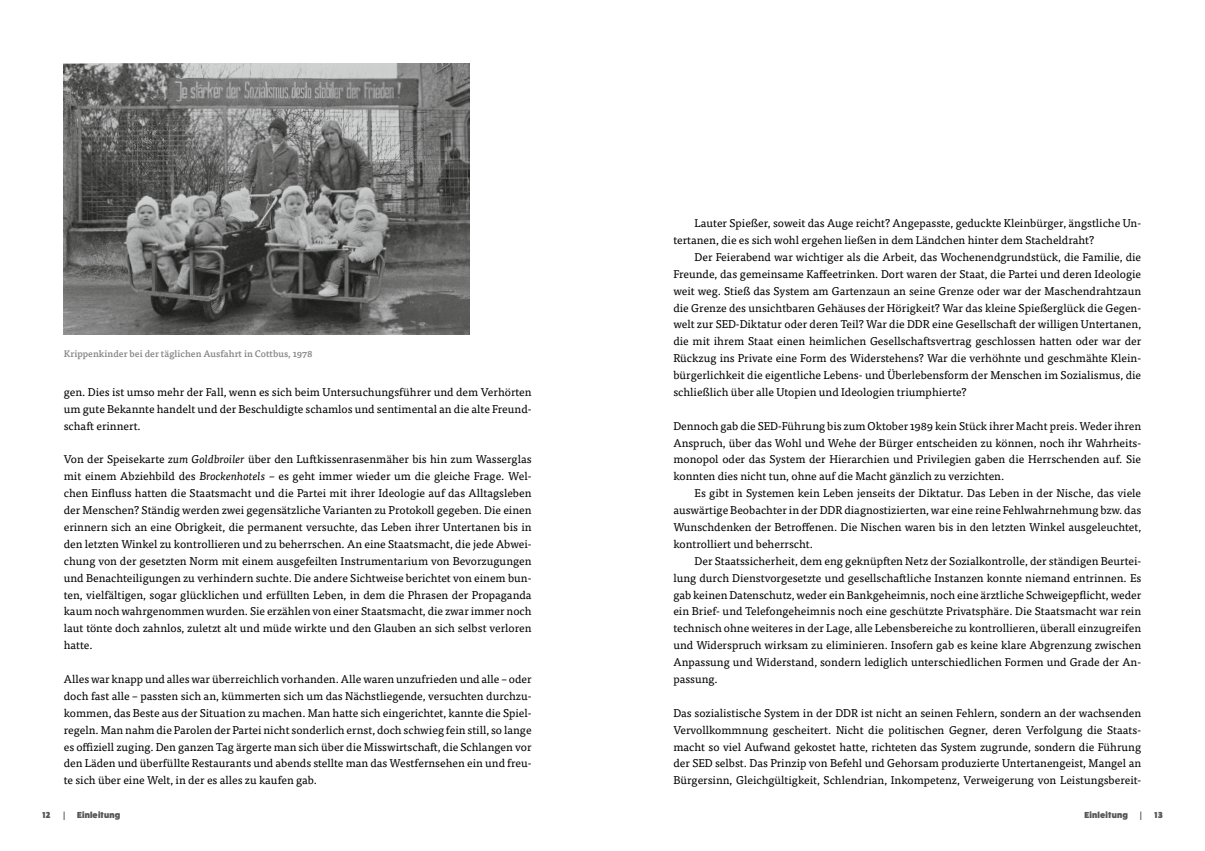
<style>
.page{position:relative;width:1205px;height:851px;background:#fff}
.page>*{position:absolute;margin:0;border:0;box-sizing:border-box;transform-origin:0 0}
.t1{font:11.25px/16.9px "Tisa Pro";color:#000;text-align:justify}
.t2{font:500 9.38px "Tisa Pro";color:#868786}
.t3{font:800 8.75px "Fat Frank";letter-spacing:.02em;color:#565655}
.s1{font-style:italic}
</style>
<div class="page">
<img style="left:64px;top:64px;width:406px;height:270px">
<p class="t2" style="left:64px;top:346px;width:250px">Krippenkinder bei der täglichen Ausfahrt in Cottbus, 1978</p>
<p class="t1" style="left:64px;top:383px;width:469px">gen. Dies ist umso mehr der Fall, wenn es sich beim Untersuchungsführer und dem Verhörten um gute Bekannte handelt und der Beschuldigte schamlos und sentimental an die alte Freund&shy;schaft erinnert.</p>
<p class="t1" style="left:64px;top:450px;width:469px">Von der Speisekarte <span class="s1">zum Goldbroiler</span> über den Luftkissenrasenmäher bis hin zum Wasserglas mit einem Abziehbild des <span class="s1">Brockenhotels</span> – es geht immer wieder um die gleiche Frage. Wel&shy;chen Einfluss hatten die Staatsmacht und die Partei mit ihrer Ideologie auf das Alltagsleben der Menschen? Ständig werden zwei gegensätzliche Varianten zu Protokoll gegeben. Die einen erinnern sich an eine Obrigkeit, die permanent versuchte, das Leben ihrer Untertanen bis in den letzten Winkel zu kontrollieren und zu beherrschen. An eine Staatsmacht, die jede Abwei&shy;chung von der gesetzten Norm mit einem ausgefeilten Instrumentarium von Bevorzugungen und Benachteiligungen zu verhindern suchte. Die andere Sichtweise berichtet von einem bun&shy;ten, vielfältigen, sogar glücklichen und erfüllten Leben, in dem die Phrasen der Propaganda kaum noch wahrgenommen wurden. Sie erzählen von einer Staatsmacht, die zwar immer noch laut tönte doch zahnlos, zuletzt alt und müde wirkte und den Glauben an sich selbst verloren hatte.</p>
<p class="t1" style="left:64px;top:669px;width:469px">Alles war knapp und alles war überreichlich vorhanden. Alle waren unzufrieden und alle – oder doch fast alle – passten sich an, kümmerten sich um das Nächstliegende, versuchten durchzu&shy;kommen, das Beste aus der Situation zu machen. Man hatte sich eingerichtet, kannte die Spiel&shy;regeln. Man nahm die Parolen der Partei nicht sonderlich ernst, doch schwieg fein still, so lange es offiziell zuging. Den ganzen Tag ärgerte man sich über die Misswirtschaft, die Schlangen vor den Läden und überfüllte Restaurants und abends stellte man das Westfernsehen ein und freu&shy;te sich über eine Welt, in der es alles zu kaufen gab.</p>
<p class="t1" style="left:673px;top:214px;width:469px;text-indent:21px">Lauter Spießer, soweit das Auge reicht? Angepasste, geduckte Kleinbürger, ängstliche Un&shy;tertanen, die es sich wohl ergehen ließen in dem Ländchen hinter dem Stacheldraht?</p>
<p class="t1" style="left:673px;top:248px;width:469px;text-indent:21px">Der Feierabend war wichtiger als die Arbeit, das Wochenendgrundstück, die Familie, die Freunde, das gemeinsame Kaffeetrinken. Dort waren der Staat, die Partei und deren Ideologie weit weg. Stieß das System am Gartenzaun an seine Grenze oder war der Maschendrahtzaun die Grenze des unsichtbaren Gehäuses der Hörigkeit? War das kleine Spießerglück die Gegen&shy;welt zur SED-Diktatur oder deren Teil? War die DDR eine Gesellschaft der willigen Untertanen, die mit ihrem Staat einen heimlichen Gesellschaftsvertrag geschlossen hatten oder war der Rückzug ins Private eine Form des Widerstehens? War die verhöhnte und geschmähte Klein&shy;bürgerlichkeit die eigentliche Lebens- und Überlebensform der Menschen im Sozialismus, die schließlich über alle Utopien und Ideologien triumphierte?</p>
<p class="t1" style="left:673px;top:416px;width:469px">Dennoch gab die SED-Führung bis zum Oktober 1989 kein Stück ihrer Macht preis. Weder ihren Anspruch, über das Wohl und Wehe der Bürger entscheiden zu können, noch ihr Wahrheits&shy;monopol oder das System der Hierarchien und Privilegien gaben die Herrschenden auf. Sie konnten dies nicht tun, ohne auf die Macht gänzlich zu verzichten.</p>
<p class="t1" style="left:673px;top:484px;width:469px;text-indent:21px">Es gibt in Systemen kein Leben jenseits der Diktatur. Das Leben in der Nische, das viele auswärtige Beobachter in der DDR diagnostizierten, war eine reine Fehlwahrnehmung bzw. das Wunschdenken der Betroffenen. Die Nischen waren bis in den letzten Winkel ausgeleuchtet, kontrolliert und beherrscht.</p>
<p class="t1" style="left:673px;top:551px;width:469px;text-indent:21px">Der Staatssicherheit, dem eng geknüpften Netz der Sozialkontrolle, der ständigen Beurtei&shy;lung durch Dienstvorgesetzte und gesellschaftliche Instanzen konnte niemand entrinnen. Es gab keinen Datenschutz, weder ein Bankgeheimnis, noch eine ärztliche Schweigepflicht, weder ein Brief- und Telefongeheimnis noch eine geschützte Privatsphäre. Die Staatsmacht war rein technisch ohne weiteres in der Lage, alle Lebensbereiche zu kontrollieren, überall einzugreifen und Widerspruch wirksam zu eliminieren. Insofern gab es keine klare Abgrenzung zwischen Anpassung und Widerstand, sondern lediglich unterschiedlichen Formen und Grade der An&shy;passung.</p>
<p class="t1" style="left:673px;top:703px;width:469px">Das sozialistische System in der DDR ist nicht an seinen Fehlern, sondern an der wachsenden Vervollkommnung gescheitert. Nicht die politischen Gegner, deren Verfolgung die Staats&shy;macht so viel Aufwand gekostet hatte, richteten das System zugrunde, sondern die Führung der SED selbst. Das Prinzip von Befehl und Gehorsam produzierte Untertanengeist, Mangel an Bürgersinn, Gleichgültigkeit, Schlendrian, Inkompetenz, Verweigerung von Leistungsbereit-</p>
<p class="t3" style="left:77px;top:810px;width:45px">Einleitung</p>
<p class="t3" style="left:1084px;top:810px;width:45px">Einleitung</p>
<p class="t3" style="left:43px;top:810px;width:9px">12</p>
<p class="t3" style="left:63px;top:810px;width:3px">|</p>
<p class="t3" style="left:1140px;top:810px;width:3px">|</p>
<p class="t3" style="left:1154px;top:810px;width:10px">13</p>
</div>
